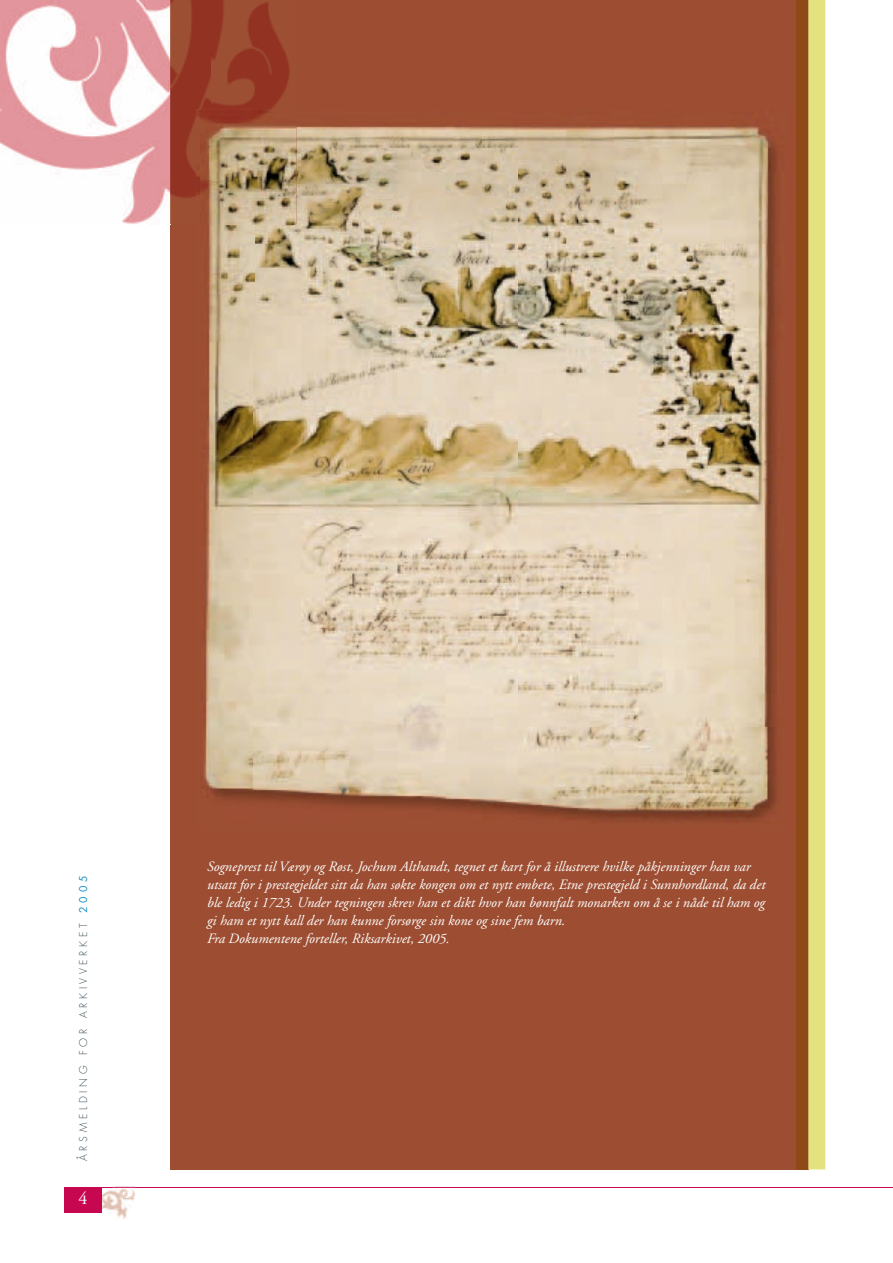
<style>
.page{position:relative;width:893px;height:1263px;background:#fff}
.page>*{position:absolute;margin:0;border:0;box-sizing:border-box;transform-origin:0 0}
.t1{font:18px "Adobe Garamond";color:#fff}
.t2{font:italic 14.25px/18px "Adobe Garamond";color:#fff}
.t3{font:300 10.5px "Futura";letter-spacing:.35em;color:#45555f}
.s1{font-weight:400;color:#1490c8}
</style>
<div class="page">
<div style="left:170px;top:0;width:638px;height:1169px;background:#9d4e32"></div>
<img style="left:254px;top:125px;width:524px;height:698px">
<img style="left:203px;top:224px;width:51px;height:577px">
<img style="left:0;top:0;width:212px;height:224px">
<img style="left:212px;top:0;width:78px;height:110px">
<img style="left:196px;top:110px;width:73px;height:114px">
<img style="left:201px;top:124px;width:95px;height:100px">
<div style="left:808px;top:0;width:17px;height:1169px;background:#e4e27e"></div>
<div style="left:796px;top:0;width:12px;height:1169px;background:#8f4919"></div>
<hr style="left:64px;top:1187px;width:828px;height:1px;background:#c70851">
<img style="left:101px;top:1186px;width:34px;height:33px">
<svg style="left:113px;top:1187px;width:22px;height:1px"></svg>
<div style="left:64px;top:1187px;width:37px;height:26px;background:#c70851"></div>
<p class="t3" style="left:78px;top:1161px;width:287px;rotate:-90deg">ÅRSMELDING FOR ARKIVVERKET <span class="s1">2005</span></p>
<p class="t1" style="left:78px;top:1191px;width:10px">4</p>
<p class="t2" style="left:207px;top:859px;width:560px">Sogneprest til Værøy og Røst, Jochum Althandt, tegnet et kart for å illustrere hvilke påkjenninger han var utsatt for i prestegjeldet sitt da han søkte kongen om et nytt embete, Etne prestegjeld i Sunnhordland, da det ble ledig i 1723. Under tegningen skrev han et dikt hvor han bønnfalt monarken om å se i nåde til ham og gi ham et nytt kall der han kunne forsørge sin kone og sine fem barn.<br>Fra Dokumentene forteller, Riksarkivet, 2005.</p>
</div>
